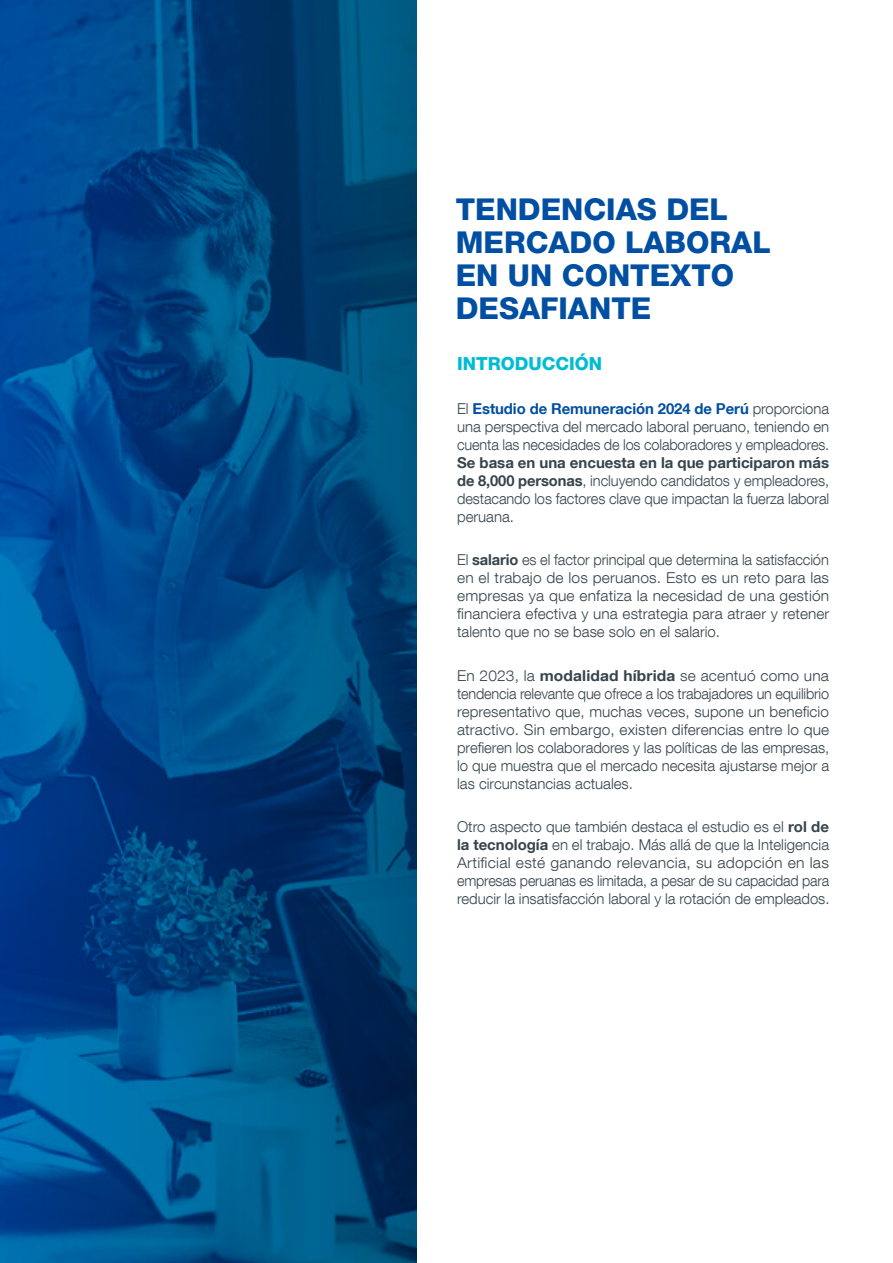
<style>
.page{position:relative;width:893px;height:1263px;background:#fff}
.page>*{position:absolute;margin:0;border:0;box-sizing:border-box;transform-origin:0 0}
.t1{font:800 30px/33px "Helvetica Neue LT Com";color:#004fa3}
.t2{font:800 18px "Helvetica Neue LT Com";color:#00bcd3}
.t3{font:300 15px/18px "Helvetica Neue LT Com";color:#36444d;text-align:justify}
.s1{font-weight:700;color:#004fa3}
.s2{font-weight:700}
</style>
<div class="page">
<img style="left:0;top:0;width:417px;height:1263px">
<h1 class="t1" style="left:456px;top:192px;width:317px">TENDENCIAS DEL<br>MERCADO LABORAL<br>EN UN CONTEXTO<br>DESAFIANTE</h1>
<p class="t2" style="left:457px;top:353px;width:147px">INTRODUCCIÓN</p>
<p class="t3" style="left:457px;top:399px;width:374px">El <span class="s1">Estudio de Remuneración 2024 de Perú</span> proporciona una perspectiva del mercado laboral peruano, teniendo en cuenta las necesidades de los colaboradores y empleadores.</p>
<p class="t3" style="left:457px;top:453px;width:374px"><span class="s2">Se basa en una encuesta en la que participaron más de 8,000 personas</span>, incluyendo candidatos y empleadores, destacando los factores clave que impactan la fuerza laboral peruana.</p>
<p class="t3" style="left:457px;top:550px;width:374px">El <span class="s2">salario</span> es el factor principal que determina la satisfacción en el trabajo de los peruanos. Esto es un reto para las empresas ya que enfatiza la necesidad de una gestión financiera efectiva y una estrategia para atraer y retener talento que no se base solo en el salario.</p>
<p class="t3" style="left:457px;top:666px;width:374px">En 2023, la <span class="s2">modalidad híbrida</span> se acentuó como una tendencia relevante que ofrece a los trabajadores un equilibrio representativo que, muchas veces, supone un beneficio atractivo. Sin embargo, existen diferencias entre lo que prefieren los colaboradores y las políticas de las empresas, lo que muestra que el mercado necesita ajustarse mejor a las circunstancias actuales.</p>
<p class="t3" style="left:457px;top:817px;width:374px">Otro aspecto que también destaca el estudio es el <span class="s2">rol de la tecnología</span> en el trabajo. Más allá de que la Inteligencia Artificial esté ganando relevancia, su adopción en las empresas peruanas es limitada, a pesar de su capacidad para reducir la insatisfacción laboral y la rotación de empleados.</p>
</div>
